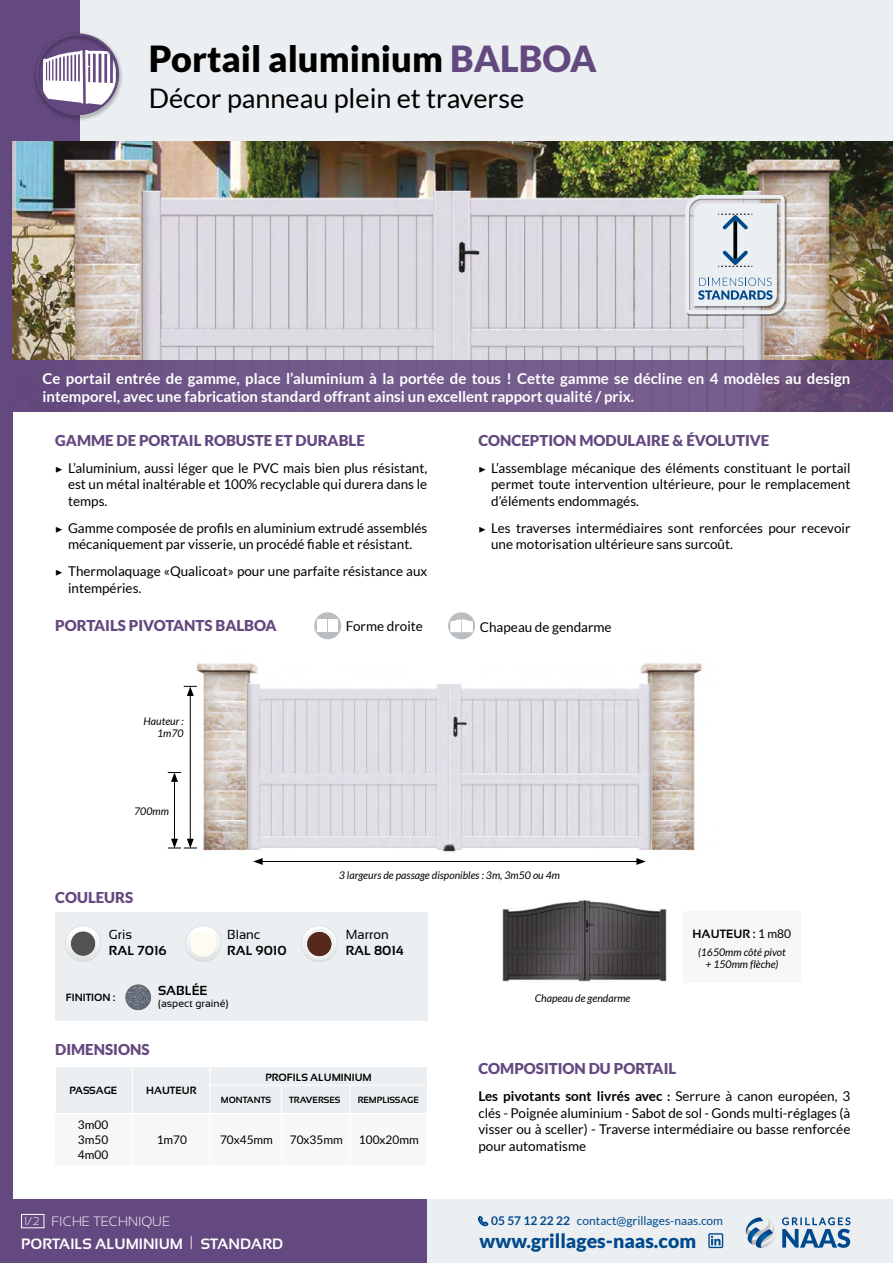
<style>
.page{position:relative;width:893px;height:1263px;background:#fff}
.page>*{position:absolute;margin:0;border:0;box-sizing:border-box;transform-origin:0 0}
.t1{font:900 36px "Lato";color:#000}
.t2{font:27px "Lato";color:#000}
.t3{font:900 19.5px "Lato";color:#00498d}
.t4{font:700 15px/18px "Lato";color:#fff}
.t5{font:900 15px "Lato";color:#644980}
.t6{font:700 15px "Sansation";color:#fff}
.t7{font:13.5px/16.5px "Lato";color:#000;text-align:justify}
.t8{font:300 13.5px "Sansation";color:#fff}
.t9{font:700 13.05px "Sansation";color:#000}
.t10{font:13.05px "Sansation";color:#000}
.t11{font:12px "Lato";color:#00498d}
.t12{font:700 12px "Sansation";color:#000}
.t13{font:11.85px/15px "Lato";color:#000;text-align:justify}
.t14{font:italic 10.5px/12px "Lato";color:#000;text-align:right}
.t15{font:700 10.5px "Sansation";color:#000}
.t16{font:10.5px "Sansation";color:#000}
.t17{font:700 9px "Sansation";color:#000}
.s1{color:#644980}
.s2{font-family:"Hypatia Sans Pro"}
.s3{font-family:"Lato";font-weight:400}
.s4{font-weight:700}
.s5{font-weight:700;font-size:12.75px}
.s6{font-size:11.25px}
.s7{font-weight:300;font-size:18.75px}
</style>
<div class="page">
<div style="left:264px;top:1199px;width:629px;height:64px;background:#ebeff1"></div>
<div style="left:0;top:1199px;width:427px;height:64px;background:#644980"></div>
<div style="left:0;top:0;width:893px;height:142px;background:#ebeff1"></div>
<div style="left:0;top:0;width:80px;height:142px;background:#644980"></div>
<div style="left:0;top:134px;width:13px;height:1129px;background:#644980"></div>
<div style="left:21px;top:1214px;width:23px;height:14px;border:1px solid #fff"></div>
<svg style="left:746px;top:1217px;width:104px;height:31px"></svg>
<svg style="left:478px;top:1216px;width:10px;height:10px"></svg>
<svg style="left:708px;top:1233px;width:15px;height:15px"></svg>
<div style="left:32px;top:32px;width:91px;height:90px;background:#000;opacity:.5"></div>
<div style="left:36px;top:33px;width:83px;height:82px;border:2px solid #644980;border-radius:50%"></div>
<img style="left:13px;top:142px;width:880px;height:219px">
<div style="left:687px;top:196px;width:100px;height:120px;background:#000;opacity:.38"></div>
<svg style="left:685px;top:195px;width:100px;height:119px;background:#d1d7dd"></svg>
<svg style="left:13px;top:361px;width:880px;height:51px;background:#6e5686"></svg>
<div style="left:314px;top:612px;width:27px;height:27px;background:#babec1;border-radius:50%"></div>
<div style="left:317px;top:620px;width:10px;height:12px;background:#fff"></div>
<div style="left:328px;top:620px;width:10px;height:12px;background:#fff"></div>
<div style="left:56px;top:912px;width:372px;height:108px;background:#ebeff1"></div>
<svg style="left:65px;top:926px;width:36px;height:36px"></svg>
<svg style="left:185px;top:926px;width:36px;height:36px"></svg>
<svg style="left:301px;top:926px;width:36px;height:36px"></svg>
<img style="left:126px;top:985px;width:25px;height:25px;border-radius:12px">
<div style="left:125px;top:984px;width:26px;height:26px;border:1px solid #646363;border-radius:50%"></div>
<div style="left:307px;top:931px;width:25px;height:26px;background:#56291a;border-radius:50%"></div>
<div style="left:306px;top:931px;width:26px;height:26px;border:1px solid #fff;border-radius:50%"></div>
<div style="left:55px;top:1114px;width:371px;height:51px;background:#f5f7f8"></div>
<div style="left:56px;top:1067px;width:370px;height:46px;background:#ebeff1"></div>
<hr style="left:281px;top:1086px;width:1px;height:80px;background:#fff">
<hr style="left:349px;top:1086px;width:1px;height:80px;background:#fff">
<hr style="left:132px;top:1064px;width:1px;height:104px;background:#fff">
<hr style="left:210px;top:1064px;width:1px;height:102px;background:#fff">
<hr style="left:211px;top:1084px;width:215px;height:2px;background:#fff">
<div style="left:181px;top:644px;width:547px;height:220px;background:#fff;opacity:.25"></div>
<hr style="left:260px;top:861px;width:379px;height:1px;background:#000">
<svg style="left:253px;top:858px;width:10px;height:7px"></svg>
<svg style="left:636px;top:858px;width:10px;height:7px"></svg>
<hr style="left:190px;top:694px;width:1px;height:147px;background:#000">
<hr style="left:174px;top:779px;width:1px;height:62px;background:#000">
<svg style="left:168px;top:772px;width:13px;height:10px"></svg>
<svg style="left:168px;top:839px;width:29px;height:10px"></svg>
<svg style="left:184px;top:686px;width:13px;height:10px"></svg>
<div style="left:448px;top:612px;width:27px;height:27px;background:#babec1;border-radius:50%"></div>
<svg style="left:450px;top:619px;width:23px;height:13px"></svg>
<img style="left:502px;top:899px;width:165px;height:83px">
<div style="left:683px;top:911px;width:117px;height:72px;background:#f5f7f8"></div>
<h1 class="t1" style="left:149px;top:37px;width:449px">Portail aluminium <span class="s1">BALBOA</span></h1>
<h2 class="t2" style="left:149px;top:83px;width:377px">Décor panneau plein et traverse</h2>
<p class="t4" style="left:43px;top:369px;width:809px">Ce portail entrée de gamme, place l’aluminium à la portée de tous ! Cette gamme se décline en 4 modèles au design intemporel, avec une fabrication standard offrant ainsi un excellent rapport qualité / prix.</p>
<p class="t5" style="left:55px;top:431px;width:311px">GAMME DE PORTAIL ROBUSTE ET DURABLE</p>
<p class="t7" style="left:68px;top:460px;width:361px;text-indent:-13px"><span class="s2">▶</span> L’aluminium, aussi léger que le PVC mais bien plus résistant, est un métal inaltérable et 100% recyclable qui durera dans le temps.</p>
<p class="t7" style="left:55px;top:520px;width:374px;text-align:center"><span class="s2">▶</span> Gamme composée de profils en aluminium extrudé assemblés mécaniquement par visserie, un procédé fiable et résistant.</p>
<p class="t7" style="left:68px;top:563px;width:361px;text-indent:-13px"><span class="s2">▶</span> Thermolaquage «Qualicoat» pour une parfaite résistance aux intempéries.</p>
<p class="t5" style="left:478px;top:431px;width:293px">CONCEPTION MODULAIRE &amp; ÉVOLUTIVE</p>
<p class="t7" style="left:491px;top:460px;width:361px;text-indent:-13px"><span class="s2">▶</span> L’assemblage mécanique des éléments constituant le portail permet toute intervention ultérieure, pour le remplacement d’éléments endommagés.</p>
<p class="t7" style="left:491px;top:520px;width:361px;text-indent:-13px"><span class="s2">▶</span> Les traverses intermédiaires sont renforcées pour recevoir une motorisation ultérieure sans surcoût.</p>
<p class="t5" style="left:55px;top:617px;width:223px">PORTAILS PIVOTANTS BALBOA</p>
<p class="t14" style="left:144px;top:716px;width:42px">Hauteur :<br>1m70</p>
<p class="t14" style="left:134px;top:805px;width:36px">700mm</p>
<p class="t5" style="left:55px;top:889px;width:80px">COULEURS</p>
<p class="t10" style="left:109px;top:927px;width:25px">Gris</p>
<p class="t9" style="left:109px;top:943px;width:59px">RAL 7016</p>
<p class="t10" style="left:227px;top:927px;width:35px">Blanc</p>
<p class="t9" style="left:227px;top:943px;width:61px">RAL 9010</p>
<p class="t15" style="left:66px;top:991px;width:51px">FINITION :</p>
<p class="t9" style="left:158px;top:983px;width:51px">SABLÉE</p>
<p class="t16" style="left:158px;top:998px;width:72px">(aspect grainé)</p>
<p class="t5" style="left:55px;top:1040px;width:96px">DIMENSIONS</p>
<p class="t7" style="left:346px;top:618px;width:78px">Forme droite</p>
<p class="t7" style="left:480px;top:619px;width:133px">Chapeau de gendarme</p>
<p class="t14" style="left:339px;top:869px;width:223px">3 largeurs de passage disponibles : 3m, 3m50 ou 4m</p>
<p class="t10" style="left:346px;top:927px;width:45px">Marron</p>
<p class="t9" style="left:346px;top:943px;width:59px">RAL 8014</p>
<p class="t14" style="left:535px;top:992px;width:97px">Chapeau de gendarme</p>
<p class="t12" style="left:693px;top:927px;width:100px">HAUTEUR : <span class="s3">1 m80</span></p>
<p class="t14" style="left:698px;top:946px;width:89px;text-align:center">(1650mm côté pivot + 150mm flèche)</p>
<p class="t15" style="left:69px;top:1084px;width:49px">PASSAGE</p>
<p class="t15" style="left:146px;top:1084px;width:52px">HAUTEUR</p>
<p class="t15" style="left:265px;top:1071px;width:108px">PROFILS ALUMINIUM</p>
<p class="t17" style="left:221px;top:1094px;width:52px">MONTANTS</p>
<p class="t17" style="left:289px;top:1094px;width:53px">TRAVERSES</p>
<p class="t17" style="left:358px;top:1094px;width:63px">REMPLISSAGE</p>
<p class="t13" style="left:78px;top:1117px;width:32px">3m00<br>3m50<br>4m00</p>
<p class="t13" style="left:157px;top:1132px;width:32px">1m70</p>
<p class="t13" style="left:220px;top:1132px;width:54px">70x45mm</p>
<p class="t13" style="left:290px;top:1132px;width:54px">70x35mm</p>
<p class="t13" style="left:359px;top:1132px;width:61px">100x20mm</p>
<p class="t5" style="left:478px;top:1060px;width:199px">COMPOSITION DU PORTAIL</p>
<p class="t7" style="left:478px;top:1088px;width:374px"><span class="s4">Les pivotants sont livrés avec</span> <span class="s5">:</span> Serrure à canon européen, 3 clés - Poignée aluminium - Sabot de sol - Gonds multi-réglages (à visser ou à sceller) - Traverse intermédiaire ou basse renforcée pour automatisme</p>
<p class="t8" style="left:24px;top:1213px;width:148px"><span class="s6">1/2</span> FICHE TECHNIQUE</p>
<p class="t11" style="left:491px;top:1214px;width:234px"><span class="s4">05 57 12 22 22</span> contact@grillages-naas.com</p>
<h3 class="t3" style="left:480px;top:1229px;width:218px">www.grillages-naas.com</h3>
<p class="t6" style="left:21px;top:1236px;width:263px">PORTAILS ALUMINIUM <span class="s7">I</span> STANDARD</p>
</div>
